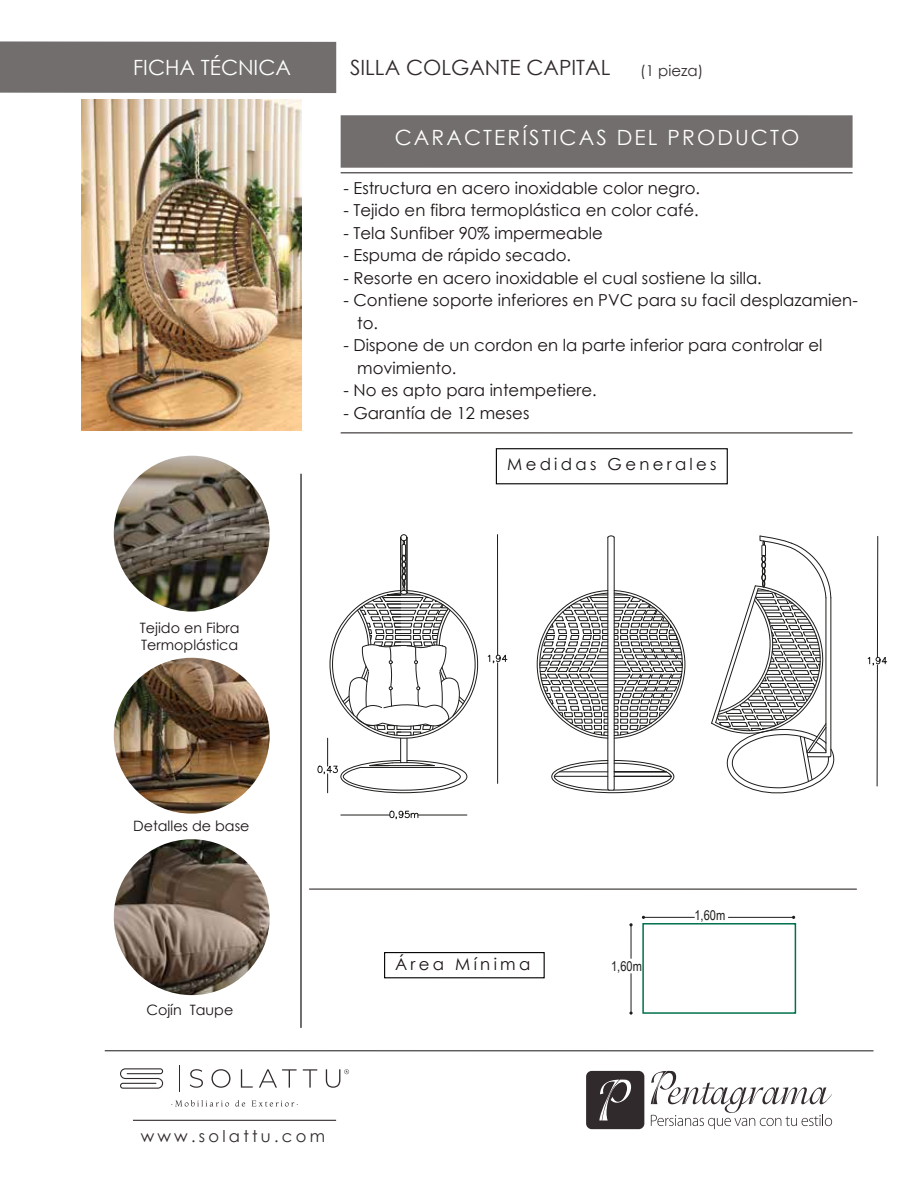
<style>
.page{position:relative;width:918px;height:1188px;background:#fff}
.page>*{position:absolute;margin:0;border:0;box-sizing:border-box;transform-origin:0 0}
.t1{font:21px "Century Gothic";letter-spacing:.1em;color:#fff}
.t2{font:21px "Century Gothic";color:#312a2d}
.t3{font:21px "Century Gothic";color:#fff}
.t4{font:16.5px/22.5px "Century Gothic";color:#1a1413}
.t5{font:16.5px "Century Gothic";letter-spacing:.2em;color:#1a1413}
.t6{font:16.35px "Century Gothic";letter-spacing:.2em;color:#312a2d}
.t7{font:15px "Century Gothic";color:#312a2d}
.t8{font:14.25px/17.1px "Century Gothic";color:#1a1413}
.t9{font:13.5px "Arial Narrow";letter-spacing:-.005em;color:#1d1d1b}
</style>
<div class="page">
<hr style="left:300px;top:474px;width:2px;height:554px;background:#000">
<div style="left:0;top:41px;width:336px;height:52px;background:#716e6d"></div>
<hr style="left:309px;top:889px;width:548px;height:1px;background:#1a1413">
<hr style="left:341px;top:433px;width:512px;height:1px;background:#1a1413">
<div style="left:341px;top:115px;width:512px;height:53px;background:#716e6d"></div>
<hr style="left:341px;top:172px;width:512px;height:1px;background:#1a1413">
<hr style="left:105px;top:1050px;width:769px;height:1px;background:#1a1413">
<div style="left:496px;top:448px;width:232px;height:36px;border:1px solid #000"></div>
<div style="left:384px;top:952px;width:161px;height:26px;border:1px solid #000"></div>
<hr style="left:631px;top:925px;width:1px;height:33px;background:#1d1d1b">
<hr style="left:631px;top:974px;width:1px;height:37px;background:#1d1d1b">
<svg style="left:629px;top:1011px;width:4px;height:4px"></svg>
<div style="left:642px;top:923px;width:154px;height:91px;border:2px solid #00704e"></div>
<hr style="left:643px;top:917px;width:51px;height:1px;background:#1d1d1b">
<hr style="left:728px;top:917px;width:66px;height:1px;background:#1d1d1b">
<svg style="left:586px;top:1071px;width:58px;height:58px;background:#433d3f"></svg>
<svg style="left:651px;top:1071px;width:181px;height:58px"></svg>
<svg style="left:235px;top:1100px;width:10px;height:7px"></svg>
<svg style="left:252px;top:1101px;width:46px;height:6px"></svg>
<svg style="left:171px;top:1100px;width:58px;height:7px"></svg>
<svg style="left:190px;top:1069px;width:13px;height:19px"></svg>
<svg style="left:211px;top:1069px;width:19px;height:19px"></svg>
<svg style="left:241px;top:1069px;width:12px;height:19px"></svg>
<svg style="left:259px;top:1069px;width:38px;height:19px"></svg>
<svg style="left:303px;top:1069px;width:14px;height:19px"></svg>
<svg style="left:326px;top:1069px;width:23px;height:19px"></svg>
<svg style="left:120px;top:1068px;width:43px;height:21px"></svg>
<svg style="left:179px;top:1065px;width:1px;height:27px"></svg>
<hr style="left:133px;top:1120px;width:203px;height:1px;background:#1a1413">
<img style="left:114px;top:456px;width:156px;height:156px;border-radius:78px">
<img style="left:82px;top:100px;width:220px;height:330px">
<img style="left:114px;top:658px;width:156px;height:156px;border-radius:78px">
<img style="left:114px;top:839px;width:156px;height:156px;border-radius:78px">
<svg style="left:711px;top:536px;width:124px;height:258px"></svg>
<hr style="left:877px;top:536px;width:1px;height:121px;background:#1d1d1b">
<hr style="left:877px;top:665px;width:1px;height:121px;background:#1d1d1b">
<svg style="left:868px;top:656px;width:19px;height:10px"></svg>
<svg style="left:537px;top:536px;width:148px;height:257px"></svg>
<hr style="left:341px;top:815px;width:49px;height:1px;background:#1d1d1b">
<hr style="left:418px;top:815px;width:49px;height:1px;background:#1d1d1b">
<svg style="left:389px;top:811px;width:29px;height:8px"></svg>
<svg style="left:318px;top:534px;width:160px;height:259px"></svg>
<hr style="left:497px;top:535px;width:1px;height:120px;background:#1d1d1b">
<hr style="left:497px;top:663px;width:1px;height:120px;background:#1d1d1b">
<svg style="left:488px;top:654px;width:19px;height:9px"></svg>
<p class="t3" style="left:133px;top:53px;width:159px">FICHA TÉCNICA</p>
<p class="t2" style="left:350px;top:53px;width:262px">SILLA COLGANTE CAPITAL</p>
<p class="t7" style="left:640px;top:60px;width:65px">(1 pieza)</p>
<p class="t1" style="left:395px;top:123px;width:406px">CARACTERÍSTICAS DEL PRODUCTO</p>
<p class="t4" style="left:344px;top:176px;width:358px">- Estructura en acero inoxidable color negro.</p>
<p class="t4" style="left:344px;top:199px;width:357px">- Tejido en fibra termoplástica en color café.</p>
<p class="t4" style="left:344px;top:221px;width:261px">- Tela Sunfiber 90% impermeable</p>
<p class="t4" style="left:344px;top:244px;width:229px">- Espuma de rápido secado.</p>
<p class="t4" style="left:344px;top:266px;width:420px">- Resorte en acero inoxidable el cual sostiene la silla.</p>
<p class="t4" style="left:357px;top:289px;width:502px;text-indent:-14px">- Contiene soporte inferiores en PVC para su facil desplazamien&shy;to.</p>
<p class="t4" style="left:357px;top:334px;width:467px;text-indent:-14px">- Dispone de un cordon en la parte inferior para controlar el movimiento.</p>
<p class="t4" style="left:344px;top:379px;width:255px">- No es apto para intempetiere.</p>
<p class="t4" style="left:344px;top:401px;width:187px">- Garantía de 12 meses</p>
<p class="t5" style="left:507px;top:453px;width:211px">Medidas Generales</p>
<p class="t8" style="left:140px;top:619px;width:101px">Tejido en Fibra<br>Termoplástica</p>
<p class="t8" style="left:133px;top:817px;width:118px">Detalles de base</p>
<p class="t8" style="left:146px;top:1001px;width:88px">Cojín Taupe</p>
<p class="t6" style="left:141px;top:1124px;width:186px">www.solattu.com</p>
<p class="t5" style="left:395px;top:953px;width:137px">Área Mínima</p>
<p class="t9" style="left:611px;top:956px;width:32px">1,60m</p>
<p class="t9" style="left:694px;top:906px;width:32px">1,60m</p>
</div>
